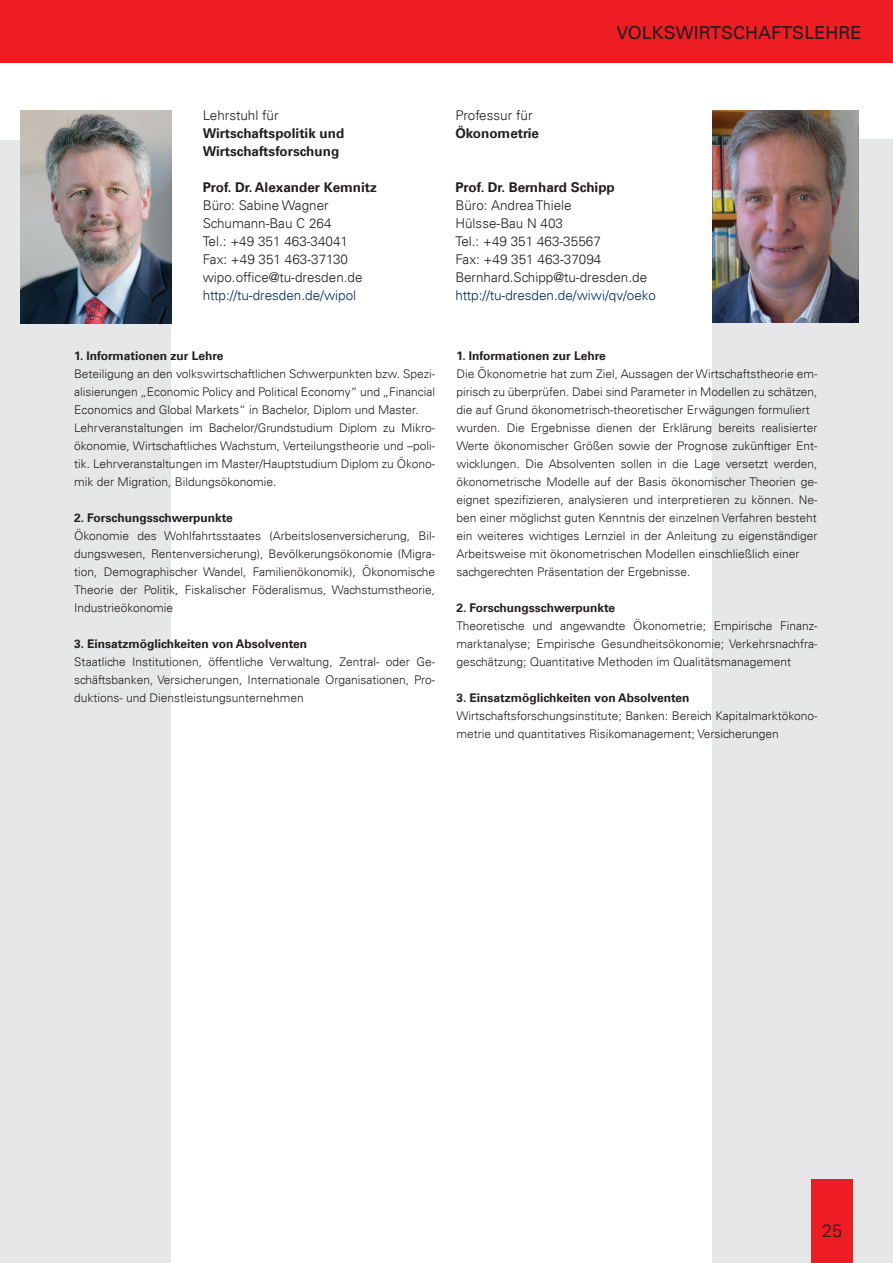
<style>
.page{position:relative;width:893px;height:1263px;background:#fff}
.page>*{position:absolute;margin:0;border:0;box-sizing:border-box;transform-origin:0 0}
.t1{font:18px "Univers";color:#231f20}
.t2{font:300 18px "Univers";color:#231f20}
.t3{font:300 13.5px/18px "Univers";color:#231f20}
.t4{font:700 13.5px/18px "Univers";color:#231f20}
.t5{font:300 13.5px "Univers";color:#002e5e}
.t6{font:300 12px/18px "Univers";color:#231f20}
.t7{font:700 12px "Univers";color:#231f20}
</style>
<div class="page">
<div style="left:712px;top:139px;width:181px;height:1124px;background:#e6e7e9"></div>
<div style="left:812px;top:1179px;width:41px;height:84px;background:#ee1d23"></div>
<div style="left:0;top:140px;width:171px;height:1123px;background:#e6e7e9"></div>
<div style="left:0;top:0;width:893px;height:62px;background:#ee1d23"></div>
<img style="left:712px;top:111px;width:147px;height:212px">
<img style="left:20px;top:111px;width:152px;height:212px">
<h1 class="t1" style="left:616px;top:22px;width:246px">VOLKSWIRTSCHAFTSLEHRE</h1>
<p class="t3" style="left:203px;top:107px;width:77px">Lehrstuhl für</p>
<p class="t4" style="left:203px;top:125px;width:143px">Wirtschaftspolitik und<br>Wirtschaftsforschung</p>
<p class="t4" style="left:203px;top:179px;width:176px">Prof. Dr. Alexander Kemnitz</p>
<p class="t3" style="left:203px;top:197px;width:161px">Büro: Sabine Wagner<br>Schumann-Bau C 264<br>Tel.: +49 351 463-34041<br>Fax: +49 351 463-37130 wipo.office@tu-dresden.de</p>
<p class="t5" style="left:203px;top:287px;width:155px">http://tu-dresden.de/wipol</p>
<p class="t7" style="left:74px;top:349px;width:151px">1. Informationen zur Lehre</p>
<p class="t6" style="left:74px;top:365px;width:363px">Beteiligung an den volkswirtschaftlichen Schwerpunkten bzw. Spezi&shy;alisierungen „Economic Policy and Political Economy“ und „Financial Economics and Global Markets“ in Bachelor, Diplom und Master.<br>Lehrveranstaltungen im Bachelor/Grundstudium Diplom zu Mikro&shy;ökonomie, Wirtschaftliches Wachstum, Verteilungstheorie und –poli&shy;tik. Lehrveranstaltungen im Master/Hauptstudium Diplom zu Ökono&shy;mik der Migration, Bildungsökonomie.</p>
<p class="t7" style="left:74px;top:511px;width:160px">2. Forschungsschwerpunkte</p>
<p class="t6" style="left:74px;top:527px;width:363px;text-align:justify">Ökonomie des Wohlfahrtsstaates (Arbeitslosenversicherung, Bil&shy;dungswesen, Rentenversicherung), Bevölkerungsökonomie (Migra&shy;tion, Demographischer Wandel, Familienökonomik), Ökonomische Theorie der Politik, Fiskalischer Föderalismus, Wachstumstheorie, Industrieökonomie</p>
<p class="t7" style="left:74px;top:637px;width:235px">3. Einsatzmöglichkeiten von Absolventen</p>
<p class="t6" style="left:74px;top:653px;width:363px;text-align:justify">Staatliche Institutionen, öffentliche Verwaltung, Zentral- oder Ge&shy;schäftsbanken, Versicherungen, Internationale Organisationen, Pro&shy;duktions- und Dienstleistungsunternehmen</p>
<p class="t3" style="left:455px;top:107px;width:79px">Professur für</p>
<p class="t4" style="left:455px;top:125px;width:85px">Ökonometrie</p>
<p class="t4" style="left:455px;top:179px;width:161px">Prof. Dr. Bernhard Schipp</p>
<p class="t3" style="left:455px;top:197px;width:193px">Büro: Andrea Thiele<br>Hülsse-Bau N 403<br>Tel.: +49 351 463-35567<br>Fax: +49 351 463-37094<br>Bernhard.Schipp@tu-dresden.de</p>
<p class="t5" style="left:455px;top:287px;width:202px">http://tu-dresden.de/wiwi/qv/oeko</p>
<p class="t7" style="left:456px;top:349px;width:151px">1. Informationen zur Lehre</p>
<p class="t6" style="left:456px;top:365px;width:363px">Die Ökonometrie hat zum Ziel, Aussagen der Wirtschaftstheorie em&shy;pirisch zu überprüfen. Dabei sind Parameter in Modellen zu schätzen, die auf Grund ökonometrisch-theoretischer Erwägungen formuliert wurden. Die Ergebnisse dienen der Erklärung bereits realisierter Werte ökonomischer Größen sowie der Prognose zukünftiger Ent&shy;wicklungen. Die Absolventen sollen in die Lage versetzt werden, ökonometrische Modelle auf der Basis ökonomischer Theorien ge&shy;eignet spezifizieren, analysieren und interpretieren zu können. Ne&shy;ben einer möglichst guten Kenntnis der einzelnen Verfahren besteht ein weiteres wichtiges Lernziel in der Anleitung zu eigenständiger Arbeitsweise mit ökonometrischen Modellen einschließlich einer sachgerechten Präsentation der Ergebnisse.</p>
<p class="t7" style="left:456px;top:601px;width:160px">2. Forschungsschwerpunkte</p>
<p class="t6" style="left:456px;top:617px;width:363px;text-align:justify">Theoretische und angewandte Ökonometrie; Empirische Finanz&shy;marktanalyse; Empirische Gesundheitsökonomie; Verkehrsnachfra&shy;geschätzung; Quantitative Methoden im Qualitätsmanagement</p>
<p class="t7" style="left:456px;top:691px;width:235px">3. Einsatzmöglichkeiten von Absolventen</p>
<p class="t6" style="left:456px;top:707px;width:363px">Wirtschaftsforschungsinstitute; Banken: Bereich Kapitalmarktökono&shy;metrie und quantitatives Risikomanagement; Versicherungen</p>
<h1 class="t2" style="left:822px;top:1220px;width:22px">25</h1>
</div>
